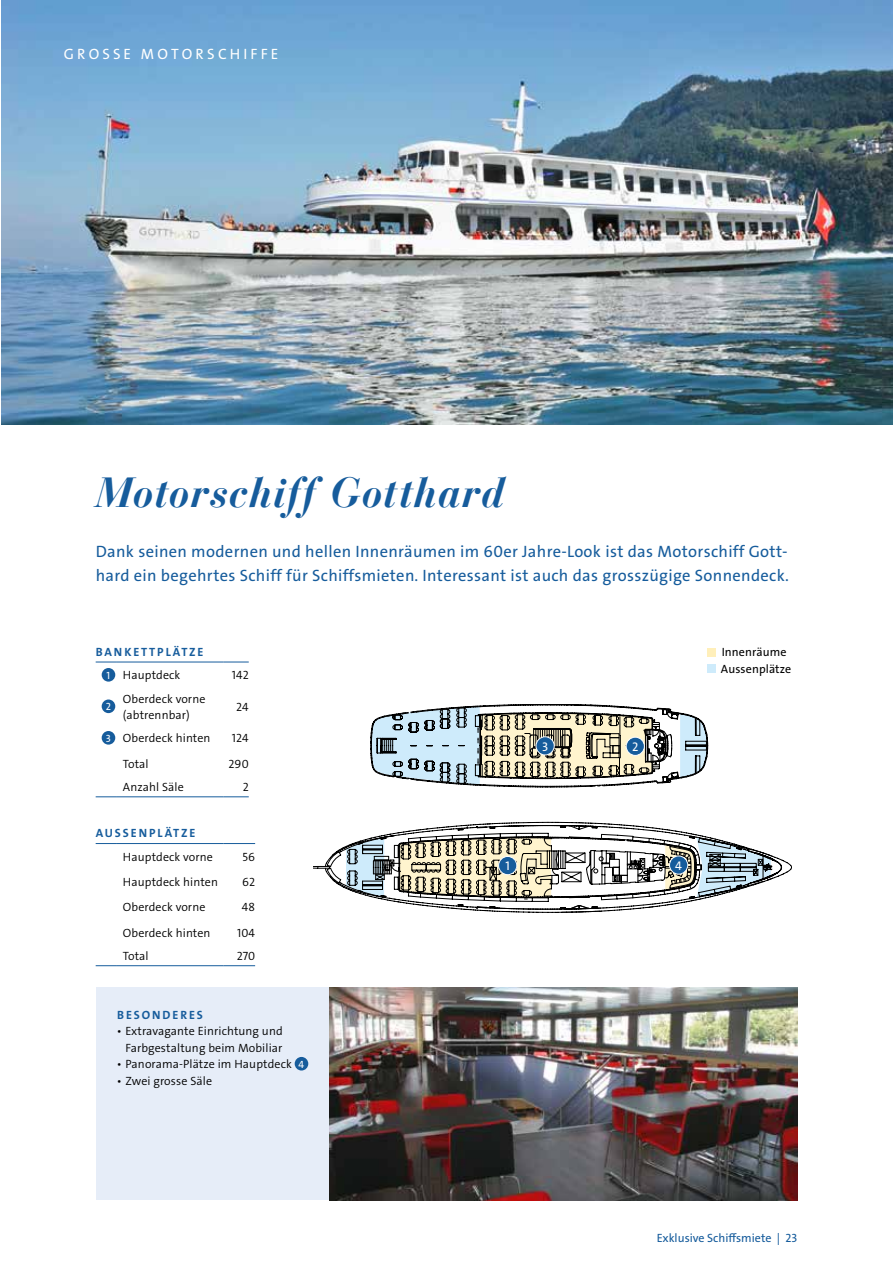
<style>
.page{position:relative;width:893px;height:1263px;background:#fff}
.page>*{position:absolute;margin:0;border:0;box-sizing:border-box;transform-origin:0 0}
.t1{font:italic 700 42px "Bauer Bodoni";letter-spacing:.015em;color:#165c9c}
.t2{font:16.5px/24px "The Sans Os F";letter-spacing:.02em;color:#165c9c}
.t3{font:15px "The Sans Os F";letter-spacing:.21em;color:#fff}
.t4{font:12.6px "The Sans Os F";color:#fff}
.t5{font:300 12px/16.5px "The Sans Os F";letter-spacing:.01em;color:#000}
.t6{font:700 12px/23.5px "The Sans Os F";letter-spacing:.16em;color:#165c9c}
.t7{font:12px "The Sans Os F";color:#165c9c}
.t8{font:12px/17.2px "The Sans Os F";letter-spacing:.01em;color:#000}
.t9{font:10.5px "The Sans Os F";color:#fff}
.s1{font-weight:400;font-size:10.5px;color:#fff}
.s2{font-weight:300;color:#000}
</style>
<div class="page">
<img style="left:1px;top:0;width:892px;height:425px">
<svg style="left:96px;top:662px;width:153px;height:135px"></svg>
<div style="left:102px;top:668px;width:13px;height:14px;background:#165c9c;border-radius:50%"></div>
<div style="left:102px;top:699px;width:13px;height:14px;background:#165c9c;border-radius:50%"></div>
<div style="left:102px;top:731px;width:13px;height:14px;background:#165c9c;border-radius:50%"></div>
<svg style="left:96px;top:843px;width:159px;height:123px"></svg>
<hr style="left:117px;top:965px;width:106px;height:1px;background:#165c9c">
<hr style="left:223px;top:965px;width:32px;height:1px;background:#165c9c">
<div style="left:96px;top:987px;width:234px;height:213px;background:#e6edf8"></div>
<div style="left:295px;top:1057px;width:13px;height:13px;background:#165c9c;border-radius:50%"></div>
<img style="left:330px;top:987px;width:467px;height:213px">
<svg style="left:313px;top:704px;width:479px;height:208px"></svg>
<div style="left:707px;top:648px;width:9px;height:9px;background:#ffefba"></div>
<div style="left:707px;top:664px;width:9px;height:9px;background:#ceebfb"></div>
<div style="left:499px;top:856px;width:18px;height:19px;background:#165c9c;border-radius:50%"></div>
<div style="left:498px;top:856px;width:19px;height:19px;border:1px solid #fff;border-radius:50%"></div>
<div style="left:626px;top:737px;width:18px;height:18px;background:#165c9c;border-radius:50%"></div>
<div style="left:626px;top:737px;width:19px;height:19px;border:1px solid #fff;border-radius:50%"></div>
<div style="left:536px;top:737px;width:18px;height:18px;background:#165c9c;border-radius:50%"></div>
<div style="left:536px;top:736px;width:19px;height:19px;border:1px solid #fff;border-radius:50%"></div>
<div style="left:669px;top:856px;width:19px;height:18px;background:#165c9c;border-radius:50%"></div>
<div style="left:669px;top:855px;width:19px;height:20px;border:1px solid #fff;border-radius:50%"></div>
<p class="t3" style="left:64px;top:44px;width:216px">GROSSE MOTORSCHIFFE</p>
<h1 class="t1" style="left:96px;top:467px;width:411px">Motorschiff Gotthard</h1>
<h2 class="t2" style="left:96px;top:539px;width:695px">Dank seinen modernen und hellen Innenräumen im 60er Jahre-Look ist das Motorschiff Gott&shy;hard ein begehrtes Schiff für Schiffsmieten. Interessant ist auch das grosszügige Sonnendeck.</h2>
<p class="t6" style="left:107px;top:640px;width:98px;text-indent:-11px">BANKETTPLÄTZE<br><span class="s1">1</span> <span class="s2">Hauptdeck</span></p>
<p class="t5" style="left:232px;top:667px;width:18px">142</p>
<p class="t9" style="left:106px;top:700px;width:7px">2</p>
<p class="t5" style="left:123px;top:690px;width:84px">Oberdeck vorne (abtrennbar)</p>
<p class="t5" style="left:236px;top:698px;width:14px">24</p>
<p class="t5" style="left:106px;top:730px;width:106px"><span class="s1">3</span> Oberdeck hinten</p>
<p class="t5" style="left:232px;top:730px;width:18px">124</p>
<p class="t5" style="left:123px;top:755px;width:27px">Total</p>
<p class="t5" style="left:228px;top:755px;width:22px">290</p>
<p class="t5" style="left:123px;top:779px;width:62px">Anzahl Säle</p>
<p class="t5" style="left:243px;top:779px;width:8px">2</p>
<p class="t6" style="left:96px;top:821px;width:101px">AUSSENPLÄTZE</p>
<p class="t5" style="left:123px;top:848px;width:92px">Hauptdeck vorne</p>
<p class="t5" style="left:243px;top:848px;width:14px">56</p>
<p class="t5" style="left:123px;top:874px;width:97px">Hauptdeck hinten</p>
<p class="t5" style="left:242px;top:874px;width:14px">62</p>
<p class="t5" style="left:123px;top:899px;width:84px">Oberdeck vorne</p>
<p class="t5" style="left:242px;top:899px;width:15px">48</p>
<p class="t5" style="left:123px;top:924px;width:89px">Oberdeck hinten</p>
<p class="t5" style="left:237px;top:924px;width:19px">104</p>
<p class="t5" style="left:123px;top:947px;width:27px">Total</p>
<p class="t5" style="left:237px;top:947px;width:20px">270</p>
<p class="t6" style="left:117px;top:1003px;width:87px">BESONDERES</p>
<p class="t5" style="left:117px;top:1023px;width:167px;text-align:right">• Extravagante Einrichtung und<br>Farbgestaltung beim Mobiliar</p>
<p class="t5" style="left:117px;top:1056px;width:189px">• Panorama-Plätze im Hauptdeck <span class="s1">4</span></p>
<p class="t5" style="left:117px;top:1072px;width:97px">• Zwei grosse Säle</p>
<p class="t4" style="left:542px;top:738px;width:8px">3</p>
<p class="t4" style="left:632px;top:739px;width:8px">2</p>
<p class="t8" style="left:721px;top:643px;width:72px">Innenräume<br>Aussenplätze</p>
<p class="t4" style="left:505px;top:858px;width:6px">1</p>
<p class="t4" style="left:675px;top:857px;width:8px">4</p>
<p class="t7" style="left:657px;top:1230px;width:142px">Exklusive Schiffsmiete | 23</p>
</div>
